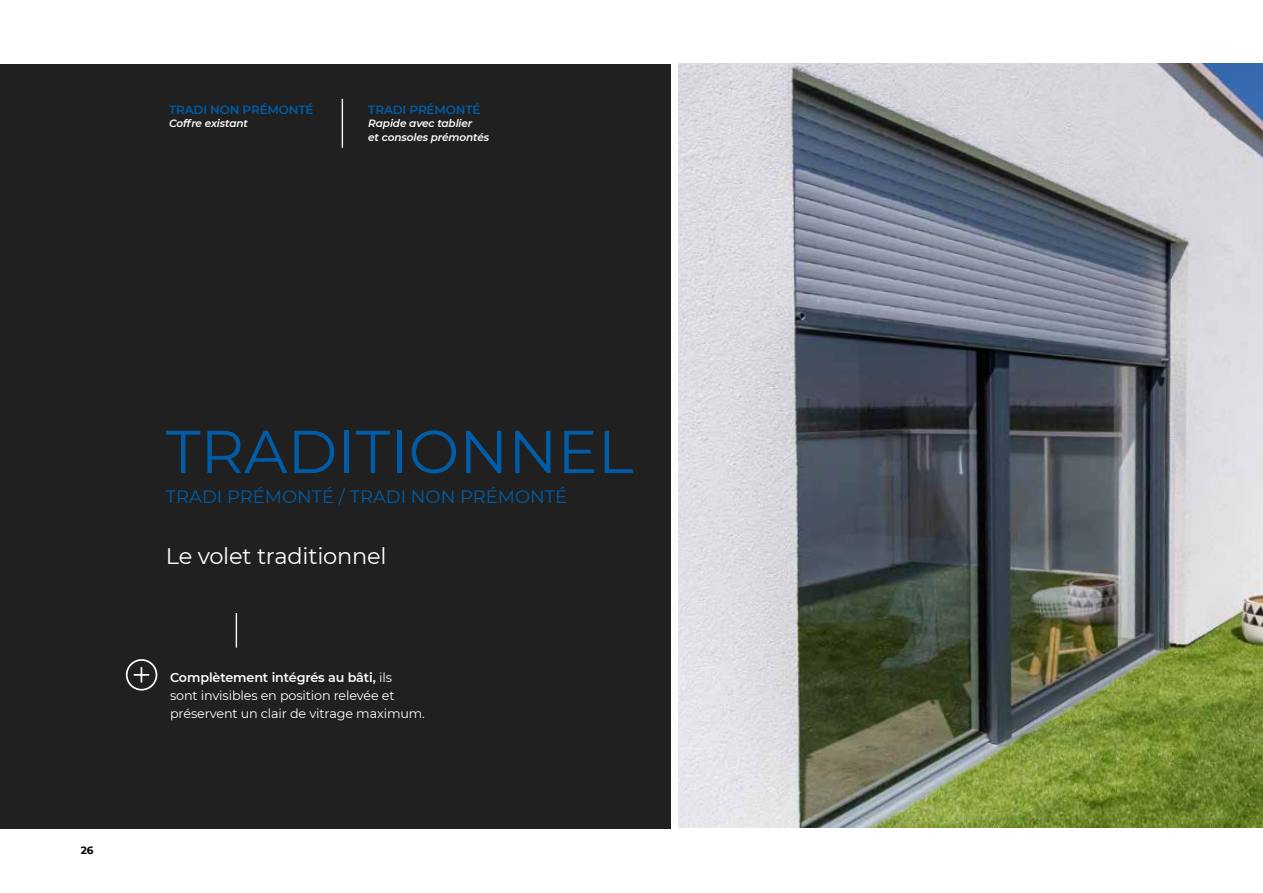
<style>
.page{position:relative;width:1263px;height:893px;background:#fff}
.page>*{position:absolute;margin:0;border:0;box-sizing:border-box;transform-origin:0 0}
.t1{font:60.45px "Montserrat";color:#005ca6}
.t2{font:22.5px "Montserrat";letter-spacing:-.01em;color:#fff}
.t3{font:18px "Montserrat";color:#005ca6}
.t4{font:12.75px/18px "Montserrat";letter-spacing:-.01em;color:#fff}
.t5{font:600 12px "Montserrat";letter-spacing:-.01em;color:#005ca6}
.t6{font:italic 600 10.5px/13.5px "Montserrat";letter-spacing:-.01em;color:#fff}
.t7{font:700 10.5px "Montserrat";color:#000}
.s1{font-weight:600}
</style>
<div class="page">
<img style="left:679px;top:64px;width:584px;height:764px">
<div style="left:0;top:64px;width:670px;height:764px;background:#202020"></div>
<hr style="left:236px;top:613px;width:1px;height:34px;background:#fff">
<svg style="left:126px;top:659px;width:31px;height:32px"></svg>
<hr style="left:342px;top:99px;width:1px;height:49px;background:#fff">
<p class="t5" style="left:169px;top:101px;width:146px">TRADI NON PRÉMONTÉ</p>
<p class="t6" style="left:169px;top:116px;width:80px">Coffre existant</p>
<p class="t5" style="left:368px;top:101px;width:114px">TRADI PRÉMONTÉ</p>
<p class="t6" style="left:368px;top:116px;width:123px">Rapide avec tablier<br>et consoles prémontés</p>
<p class="t7" style="left:81px;top:843px;width:14px">26</p>
<h1 class="t1" style="left:166px;top:410px;width:469px">TRADITIONNEL</h1>
<h3 class="t3" style="left:166px;top:484px;width:403px">TRADI PRÉMONTÉ / TRADI NON PRÉMONTÉ</h3>
<h2 class="t2" style="left:166px;top:540px;width:222px">Le volet traditionnel</h2>
<p class="t4" style="left:170px;top:668px;width:256px"><span class="s1">Complètement intégrés au bâti,</span> ils<br>sont invisibles en position relevée et préservent un clair de vitrage maximum.</p>
</div>
